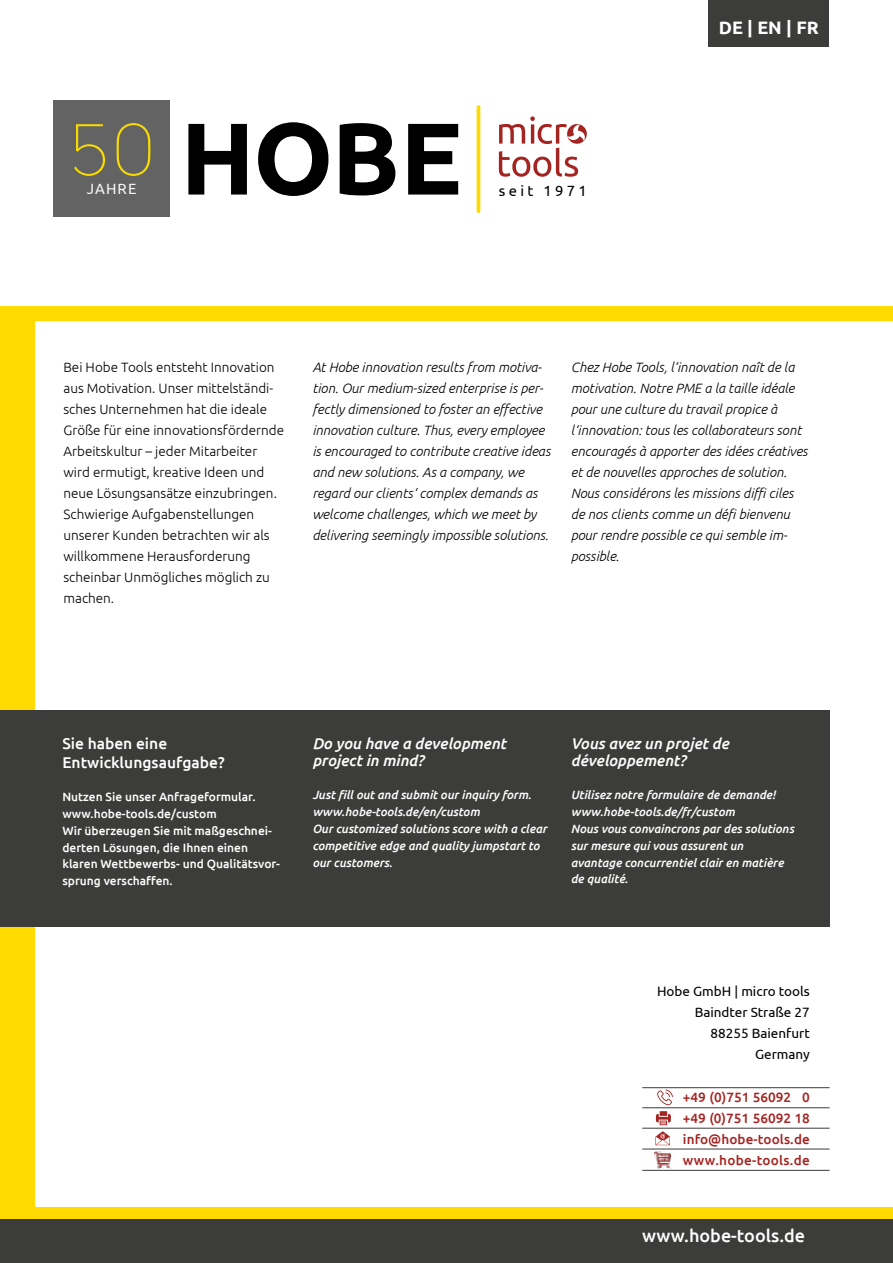
<style>
.page{position:relative;width:893px;height:1263px;background:#fff}
.page>*{position:absolute;margin:0;border:0;box-sizing:border-box;transform-origin:0 0}
.t1{font:300 67.5px "Cy";color:#fadc00}
.t2{font:500 18px "Ubuntu";color:#fff}
.t3{font:700 18px "Ubuntu";color:#fff}
.t4{font:italic 500 15.6px/16.8px "Ubuntu";color:#fff}
.t5{font:500 15.6px/18.8px "Ubuntu";color:#fff}
.t6{font:14.85px "Ubuntu";letter-spacing:.225em;color:#000}
.t7{font:14.85px "Ubuntu";letter-spacing:.075em;color:#f6f6f6}
.t8{font:italic 300 13.5px/21px "Ubuntu";color:#000}
.t9{font:300 13.5px/21px "Ubuntu";color:#000}
.t10{font:500 13.5px/21px "Ubuntu";letter-spacing:.01em;color:#a42422;text-align:justify}
.t11{font:13.5px/21px "Ubuntu";color:#000;text-align:right}
.t12{font:italic 500 12px/16.8px "Ubuntu";color:#fff}
.t13{font:500 12px/16.8px "Ubuntu";color:#fff}
</style>
<div class="page">
<div style="left:708px;top:0;width:121px;height:46px;background:#3c3c3b"></div>
<div style="left:0;top:306px;width:34px;height:913px;background:#ffda00"></div>
<div style="left:0;top:306px;width:893px;height:15px;background:#ffda00"></div>
<div style="left:0;top:710px;width:829px;height:217px;background:#3c3c3b"></div>
<div style="left:0;top:1219px;width:893px;height:44px;background:#3c3c3b"></div>
<div style="left:0;top:1208px;width:893px;height:11px;background:#ffda00"></div>
<hr style="left:642px;top:1087px;width:188px;height:1px;background:#3c3c3b">
<hr style="left:642px;top:1128px;width:188px;height:1px;background:#3c3c3b">
<hr style="left:642px;top:1149px;width:188px;height:1px;background:#3c3c3b">
<hr style="left:642px;top:1107px;width:188px;height:1px;background:#3c3c3b">
<svg style="left:655px;top:1131px;width:15px;height:14px"></svg>
<svg style="left:657px;top:1089px;width:16px;height:16px"></svg>
<svg style="left:656px;top:1111px;width:15px;height:14px"></svg>
<img style="left:654px;top:1151px;width:17px;height:17px">
<hr style="left:642px;top:1170px;width:188px;height:1px;background:#3c3c3b">
<svg style="left:188px;top:124px;width:59px;height:71px"></svg>
<svg style="left:258px;top:122px;width:70px;height:74px"></svg>
<svg style="left:340px;top:123px;width:55px;height:72px"></svg>
<svg style="left:408px;top:124px;width:50px;height:71px"></svg>
<svg style="left:477px;top:105px;width:3px;height:108px"></svg>
<svg style="left:567px;top:124px;width:20px;height:20px"></svg>
<svg style="left:499px;top:116px;width:86px;height:61px"></svg>
<div style="left:53px;top:100px;width:117px;height:117px;background:#646363"></div>
<h1 class="t1" style="left:70px;top:104px;width:87px">50</h1>
<p class="t7" style="left:87px;top:179px;width:51px">JAHRE</p>
<p class="t6" style="left:499px;top:182px;width:89px">seit 1971</p>
<h2 class="t3" style="left:719px;top:17px;width:101px">DE | EN | FR</h2>
<p class="t9" style="left:63px;top:356px;width:222px">Bei Hobe Tools entsteht Innovation aus Motivation. Unser mittelständi&shy;sches Unternehmen hat die ideale<br>Größe für eine innovationsfördernde<br>Arbeitskultur – jeder Mitarbeiter wird ermutigt, kreative Ideen und neue Lösungsansätze einzubringen.<br>Schwierige Aufgabenstellungen unserer Kunden betrachten wir als willkommene Herausforderung scheinbar Unmögliches möglich zu machen.</p>
<p class="t8" style="left:312px;top:356px;width:240px">At Hobe innovation results from motiva&shy;tion. Our medium-sized enterprise is per&shy;fectly dimensioned to foster an effective innovation culture. Thus, every employee is encouraged to contribute creative ideas and new solutions. As a company, we regard our clients‘ complex demands as welcome challenges, which we meet by delivering seemingly impossible solutions.</p>
<p class="t8" style="left:571px;top:356px;width:238px">Chez Hobe Tools, l‘innovation naît de la motivation. Notre PME a la taille idéale pour une culture du travail propice à l‘innovation: tous les collaborateurs sont encouragés à apporter des idées créatives et de nouvelles approches de solution.<br>Nous considérons les missions diffi ciles de nos clients comme un défi bienvenu pour rendre possible ce qui semble im&shy;possible.</p>
<p class="t5" style="left:62px;top:733px;width:164px">Sie haben eine<br>Entwicklungsaufgabe?</p>
<p class="t13" style="left:62px;top:788px;width:219px">Nutzen Sie unser Anfrageformular. www.hobe-tools.de/custom<br>Wir überzeugen Sie mit maßgeschnei&shy;derten Lösungen, die Ihnen einen klaren Wettbewerbs- und Qualitätsvor&shy;sprung verschaffen.</p>
<p class="t4" style="left:312px;top:734px;width:195px">Do you have a development project in mind?</p>
<p class="t12" style="left:312px;top:786px;width:236px">Just fill out and submit our inquiry form. www.hobe-tools.de/en/custom<br>Our customized solutions score with a clear competitive edge and quality jumpstart to our customers.</p>
<p class="t4" style="left:571px;top:734px;width:160px">Vous avez un projet de développement?</p>
<p class="t12" style="left:571px;top:786px;width:225px">Utilisez notre formulaire de demande! www.hobe-tools.de/fr/custom<br>Nous vous convaincrons par des solutions sur mesure qui vous assurent un avantage concurrentiel clair en matière de qualité.</p>
<p class="t11" style="left:657px;top:980px;width:154px">Hobe GmbH | micro tools<br>Baindter Straße 27<br>88255 Baienfurt<br>Germany</p>
<p class="t10" style="left:683px;top:1086px;width:129px">+49 (0)751 56092 0 +49 (0)751 56092 18 info@hobe-tools.de www.hobe-tools.de</p>
<h2 class="t2" style="left:642px;top:1224px;width:165px">www.hobe-tools.de</h2>
</div>
